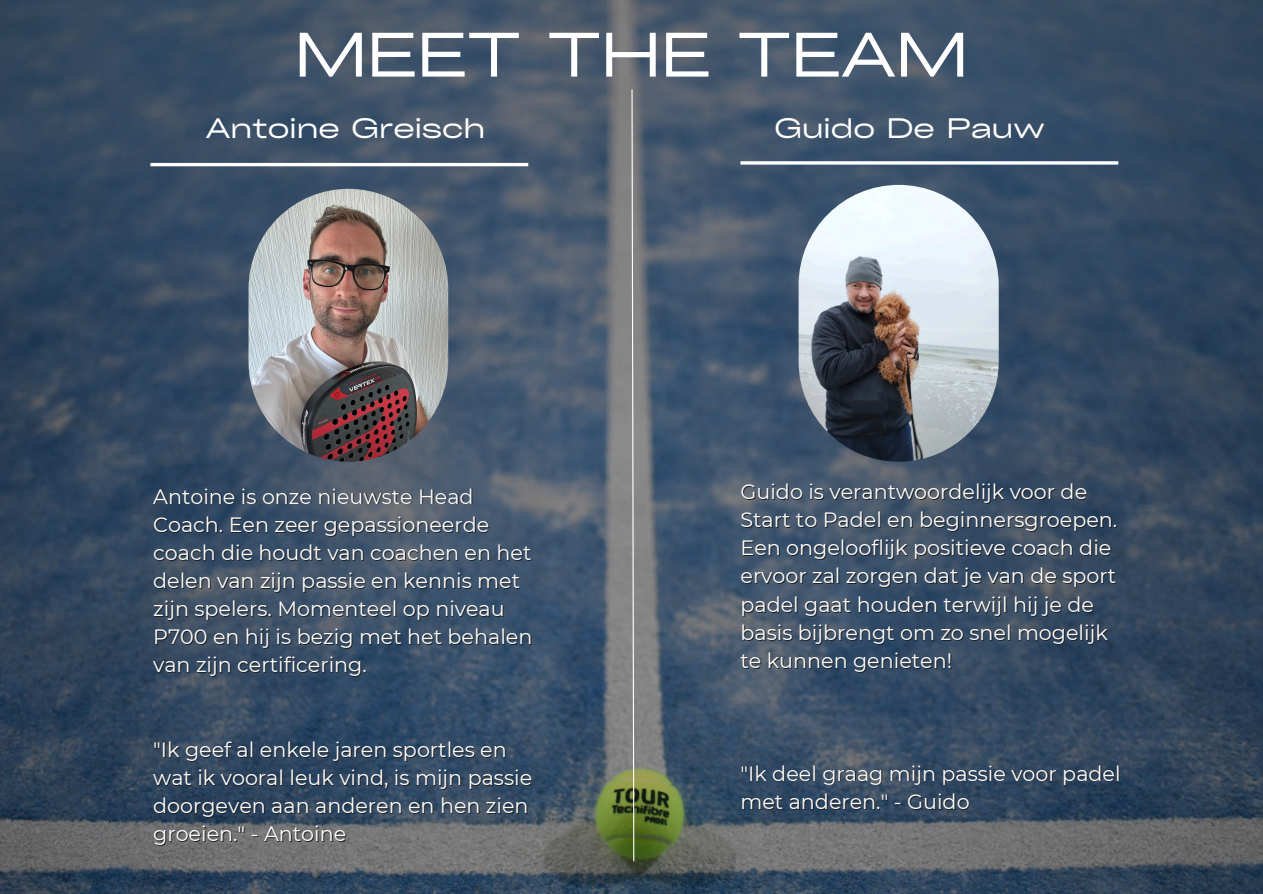
<style>
.page{position:relative;width:1263px;height:894px;background:#fff}
.page>*{position:absolute;margin:0;border:0;box-sizing:border-box;transform-origin:0 0}
.t1{font:60px "Cy Grotesk Grand";color:#fff}
.t2{font:27px "Cy Grotesk Grand";color:#fff}
.t3{font:20.7px/28.2px "Montserrat";color:#fff}
</style>
<div class="page">
<img style="left:0;top:0;width:1263px;height:893px">
<svg style="left:631px;top:88px;width:4px;height:774px;background:#a2a49e"></svg>
<hr style="left:150px;top:163px;width:378px;height:3px;background:#fff">
<hr style="left:740px;top:161px;width:378px;height:3px;background:#fff">
<img style="left:249px;top:189px;width:199px;height:272px">
<img style="left:799px;top:185px;width:200px;height:276px;border-radius:100px">
<p class="t1" style="left:295px;top:17px;width:675px">MEET THE TEAM</p>
<p class="t2" style="left:206px;top:111px;width:281px">Antoine Greisch</p>
<p class="t2" style="left:775px;top:111px;width:272px">Guido De Pauw</p>
<h2 class="t3" style="left:153px;top:482px;width:322px">Antoine is onze nieuwste Head</h2>
<p class="t3" style="left:153px;top:510px;width:338px">Coach. Een zeer gepassioneerde</p>
<p class="t3" style="left:153px;top:538px;width:380px">coach die houdt van coachen en het</p>
<p class="t3" style="left:153px;top:566px;width:381px">delen van zijn passie en kennis met zijn spelers. Momenteel op niveau<br>P700 en hij is bezig met het behalen van zijn certificering.</p>
<p class="t3" style="left:153px;top:735px;width:380px">"Ik geef al enkele jaren sportles en wat ik vooral leuk vind, is mijn passie doorgeven aan anderen en hen zien groeien." - Antoine</p>
<p class="t3" style="left:740px;top:477px;width:378px">Guido is verantwoordelijk voor de Start to Padel en beginnersgroepen.<br>Een ongelooflijk positieve coach die ervoor zal zorgen dat je van de sport padel gaat houden terwijl hij je de basis bijbrengt om zo snel mogelijk te kunnen genieten!</p>
<p class="t3" style="left:740px;top:758px;width:382px">"Ik deel graag mijn passie voor padel met anderen." - Guido</p>
</div>
